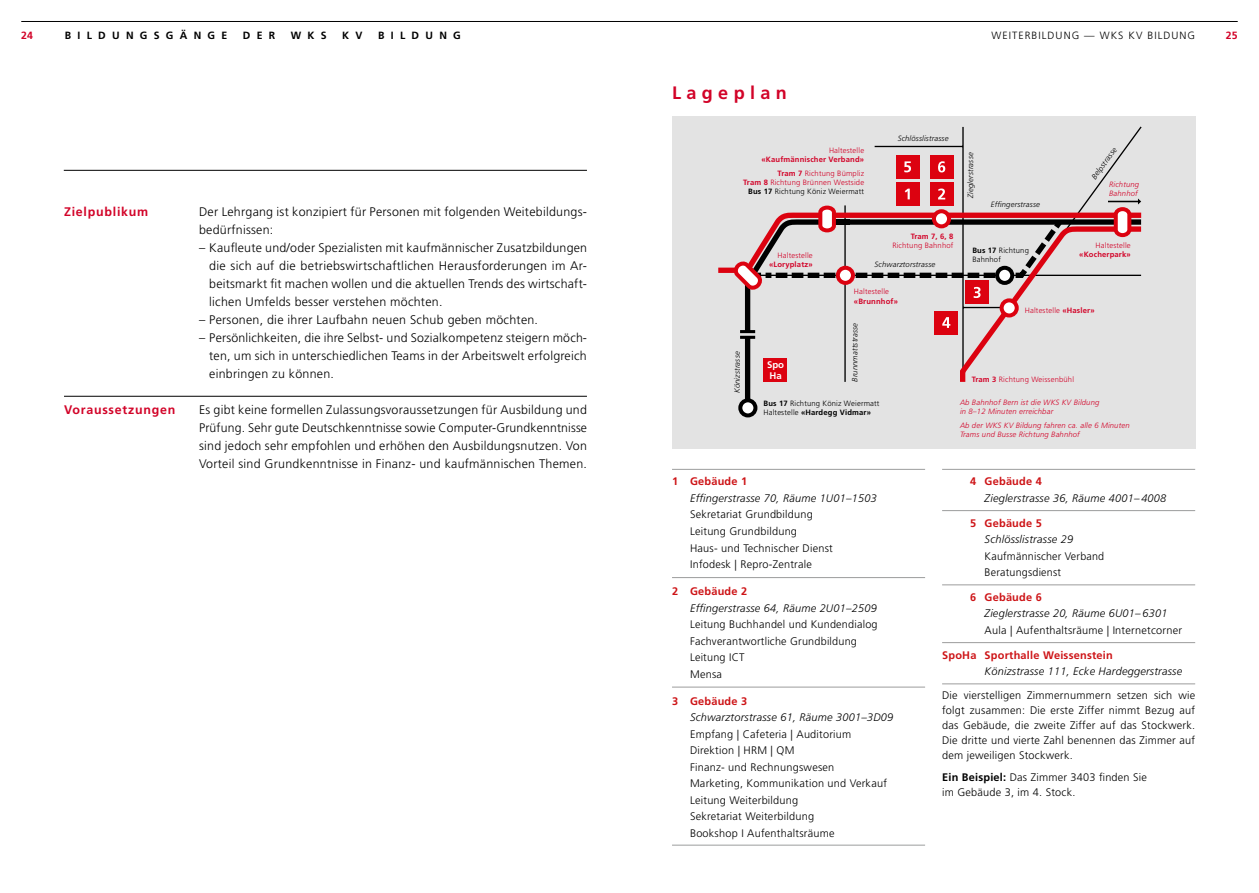
<style>
.page{position:relative;width:1259px;height:893px;background:#fff}
.page>*{position:absolute;margin:0;border:0;box-sizing:border-box;transform-origin:0 0}
.t1{font:700 18px "Frutiger LT Std";letter-spacing:.3em;color:#d20328}
.t2{font:300 12.45px/18px "Frutiger LT Std";letter-spacing:.02em;color:#000;text-align:justify}
.t3{font:700 12.45px "Frutiger LT Std";letter-spacing:.06em;color:#d20328}
.t4{font:300 10.95px/16.5px "Frutiger LT Std";letter-spacing:.02em;color:#000}
.t5{font:italic 300 10.95px "Frutiger LT Std";letter-spacing:.02em;color:#000}
.t6{font:700 10.95px "Frutiger LT Std";letter-spacing:.02em;color:#cd1316}
.t7{font:700 10.5px "Frutiger LT Std";letter-spacing:.6em;color:#000}
.t8{font:300 10.5px "Frutiger LT Std";letter-spacing:.1em;color:#000}
.t9{font:700 10.5px "Frutiger LT Std";color:#d20328}
.t10{font:700 9.6px/11.1px "Frutiger LT Std";color:#fff}
.t11{font:300 7.65px/9.1px "Frutiger LT Std";letter-spacing:.02em;color:#d20328;text-align:right}
.t12{font:italic 300 7.65px/9.1px "Frutiger LT Std";letter-spacing:.02em;color:#d20328}
.t13{font:italic 300 7.65px "Frutiger LT Std";letter-spacing:.02em;color:#000}
.t14{font:700 7.65px/13.8px "Frutiger LT Std";letter-spacing:.02em;color:#d20328;text-align:right}
.t15{font:300 7.65px/9.1px "Frutiger LT Std";letter-spacing:.02em;color:#000}
.s1{font-weight:300}
.s2{font-weight:700}
.s3{font-weight:700;color:#000}
.s4{color:#000}
</style>
<div class="page">
<hr style="left:21px;top:21px;width:1216px;height:1px;background:#000">
<hr style="left:64px;top:396px;width:523px;height:1px;background:#000">
<hr style="left:64px;top:170px;width:523px;height:1px;background:#000">
<div style="left:672px;top:116px;width:523px;height:333px;background:#e3e3e3"></div>
<hr style="left:672px;top:469px;width:253px;height:1px;background:#9c9d9d">
<hr style="left:672px;top:577px;width:253px;height:1px;background:#9c9d9d">
<hr style="left:672px;top:687px;width:253px;height:1px;background:#9c9d9d">
<hr style="left:672px;top:845px;width:253px;height:1px;background:#9c9d9d">
<hr style="left:942px;top:469px;width:253px;height:1px;background:#9c9d9d">
<hr style="left:942px;top:510px;width:253px;height:1px;background:#9c9d9d">
<hr style="left:942px;top:584px;width:253px;height:1px;background:#9c9d9d">
<hr style="left:942px;top:642px;width:253px;height:1px;background:#9c9d9d">
<hr style="left:942px;top:683px;width:253px;height:1px;background:#9c9d9d">
<svg style="left:874px;top:126px;width:268px;height:63px"></svg>
<hr style="left:874px;top:146px;width:89px;height:1px;background:#000">
<hr style="left:962px;top:127px;width:1px;height:249px;background:#000">
<div style="left:718px;top:268px;width:29px;height:5px;background:#dc0210"></div>
<div style="left:745px;top:337px;width:5px;height:73px;background:#000"></div>
<div style="left:740px;top:400px;width:15px;height:15px;background:#fff;border-radius:50%"></div>
<div style="left:738px;top:398px;width:19px;height:19px;border:4px solid #000;border-radius:50%"></div>
<div style="left:929px;top:155px;width:24px;height:24px;background:#dc0210"></div>
<svg style="left:938px;top:161px;width:7px;height:11px"></svg>
<div style="left:895px;top:155px;width:24px;height:24px;background:#dc0210"></div>
<svg style="left:904px;top:161px;width:7px;height:11px"></svg>
<div style="left:929px;top:182px;width:24px;height:24px;background:#dc0210"></div>
<div style="left:895px;top:182px;width:24px;height:24px;background:#dc0210"></div>
<svg style="left:729px;top:189px;width:413px;height:198px"></svg>
<div style="left:763px;top:358px;width:24px;height:24px;background:#dc0210"></div>
<div style="left:997px;top:268px;width:15px;height:15px;background:#fff;border-radius:50%"></div>
<div style="left:995px;top:266px;width:19px;height:19px;border:4px solid #000;border-radius:50%"></div>
<div style="left:934px;top:211px;width:15px;height:15px;background:#fff;border-radius:50%"></div>
<div style="left:932px;top:209px;width:19px;height:19px;border:4px solid #dc0210;border-radius:50%"></div>
<p class="t9" style="left:21px;top:30px;width:13px">24</p>
<p class="t7" style="left:65px;top:30px;width:164px">BILDUNGSGÄNGE</p>
<p class="t7" style="left:243px;top:30px;width:34px">DER</p>
<p class="t7" style="left:291px;top:30px;width:37px">WKS</p>
<p class="t7" style="left:342px;top:30px;width:22px">K V</p>
<p class="t7" style="left:378px;top:30px;width:84px">BILDUNG</p>
<p class="t8" style="left:991px;top:30px;width:205px">WEITERBILDUNG — WKS KV BILDUNG</p>
<p class="t9" style="left:1225px;top:30px;width:13px">25</p>
<p class="t3" style="left:64px;top:204px;width:86px">Zielpublikum</p>
<p class="t2" style="left:199px;top:203px;width:389px">Der Lehrgang ist konzipiert für Personen mit folgenden Weitebildungs&shy;bedürfnissen:</p>
<p class="t2" style="left:209px;top:239px;width:379px;text-indent:-10px">– Kaufleute und/oder Spezialisten mit kaufmännischer Zusatzbildungen die sich auf die betriebswirtschaftlichen Herausforderungen im Ar&shy;beitsmarkt fit machen wollen und die aktuellen Trends des wirtschaft&shy;lichen Umfelds besser verstehen möchten.</p>
<p class="t2" style="left:199px;top:311px;width:340px">– Personen, die ihrer Laufbahn neuen Schub geben möchten.</p>
<p class="t2" style="left:209px;top:329px;width:379px;text-indent:-10px">– Persönlichkeiten, die ihre Selbst- und Sozialkompetenz steigern möch&shy;ten, um sich in unterschiedlichen Teams in der Arbeitswelt erfolgreich einbringen zu können.</p>
<p class="t3" style="left:64px;top:402px;width:113px">Voraussetzungen</p>
<p class="t2" style="left:199px;top:401px;width:389px">Es gibt keine formellen Zulassungsvoraussetzungen für Ausbildung und Prüfung. Sehr gute Deutschkenntnisse sowie Computer-Grundkenntnisse sind jedoch sehr empfohlen und erhöhen den Ausbildungsnutzen. Von Vorteil sind Grundkenntnisse in Finanz- und kaufmännischen Themen.</p>
<h1 class="t1" style="left:672px;top:82px;width:116px">Lageplan</h1>
<p class="t11" style="left:829px;top:146px;width:37px">Haltestelle</p>
<p class="t14" style="left:761px;top:152px;width:104px">«Kaufmännischer Verband»<br>Tram 7 <span class="s1">Richtung Bümpliz</span></p>
<p class="t11" style="left:743px;top:178px;width:122px"><span class="s2">Tram 8</span> Richtung Brünnen Westside<br><span class="s3">Bus 17</span> <span class="s4">Richtung Köniz Weiermatt</span></p>
<p class="t13" style="left:897px;top:134px;width:52px">Schlösslistrasse</p>
<p class="t11" style="left:777px;top:251px;width:37px">Haltestelle</p>
<p class="t14" style="left:769px;top:257px;width:45px">«Loryplatz»</p>
<p class="t14" style="left:910px;top:229px;width:44px">Tram 7, 6, 8</p>
<p class="t11" style="left:892px;top:241px;width:63px">Richtung Bahnhof</p>
<p class="t13" style="left:874px;top:260px;width:62px">Schwarztorstrasse</p>
<p class="t13" style="left:733px;top:393px;width:43px;rotate:-90deg">Könizstrasse</p>
<p class="t10" style="left:767px;top:359px;width:19px">Spo<br>Ha</p>
<p class="t11" style="left:854px;top:287px;width:37px">Haltestelle</p>
<p class="t14" style="left:854px;top:295px;width:45px">«Brunnhof»</p>
<p class="t13" style="left:850px;top:382px;width:60px;rotate:-90deg">Brunnmattstrasse</p>
<p class="t13" style="left:966px;top:198px;width:47px;rotate:-90deg">Zieglerstrasse</p>
<p class="t13" style="left:990px;top:200px;width:51px">Effingerstrasse</p>
<p class="t15" style="left:972px;top:246px;width:58px"><span class="s2">Bus 17</span> Richtung<br>Bahnhof</p>
<p class="t13" style="left:1089px;top:176px;width:39px;rotate:-54deg">Belpstrasse</p>
<p class="t12" style="left:1109px;top:180px;width:32px">Richtung<br>Bahnhof</p>
<p class="t11" style="left:1095px;top:241px;width:37px">Haltestelle</p>
<p class="t14" style="left:1079px;top:247px;width:53px">«Kocherpark»</p>
<p class="t11" style="left:1025px;top:306px;width:71px">Haltestelle <span class="s2">«Hasler»</span></p>
<p class="t11" style="left:971px;top:375px;width:104px"><span class="s2">Tram 3</span> Richtung Weissenbühl</p>
<p class="t15" style="left:763px;top:399px;width:117px"><span class="s2">Bus 17</span> Richtung Köniz Weiermatt<br>Haltestelle <span class="s2">«Hardegg Vidmar»</span></p>
<p class="t6" style="left:672px;top:475px;width:77px">1 Gebäude 1</p>
<p class="t5" style="left:690px;top:492px;width:188px">Effingerstrasse 70, Räume 1U01–1503</p>
<p class="t4" style="left:690px;top:507px;width:144px">Sekretariat Grundbildung<br>Leitung Grundbildung<br>Haus- und Technischer Dienst<br>Infodesk | Repro-Zentrale</p>
<p class="t6" style="left:672px;top:585px;width:77px">2 Gebäude 2</p>
<p class="t5" style="left:690px;top:601px;width:188px">Effingerstrasse 64, Räume 2U01–2509</p>
<p class="t4" style="left:690px;top:616px;width:189px">Leitung Buchhandel und Kundendialog<br>Fachverantwortliche Grundbildung<br>Leitung ICT<br>Mensa</p>
<p class="t6" style="left:672px;top:694px;width:77px">3 Gebäude 3</p>
<p class="t5" style="left:690px;top:711px;width:205px">Schwarztorstrasse 61, Räume 3001–3D09</p>
<p class="t4" style="left:690px;top:726px;width:198px">Empfang | Cafeteria | Auditorium<br>Direktion | HRM | QM<br>Finanz- und Rechnungswesen<br>Marketing, Kommunikation und Verkauf<br>Leitung Weiterbildung<br>Sekretariat Weiterbildung<br>Bookshop I Aufenthaltsräume</p>
<p class="t12" style="left:960px;top:398px;width:141px">Ab Bahnhof Bern ist die WKS KV Bildung in 8–12 Minuten erreichbar</p>
<p class="t12" style="left:960px;top:421px;width:171px">Ab der WKS KV Bildung fahren ca. alle 6 Minuten<br>Trams und Busse Richtung Bahnhof</p>
<p class="t6" style="left:970px;top:475px;width:73px">4 Gebäude 4</p>
<p class="t5" style="left:984px;top:492px;width:183px">Zieglerstrasse 36, Räume 4001– 4008</p>
<p class="t6" style="left:970px;top:516px;width:73px">5 Gebäude 5</p>
<p class="t5" style="left:984px;top:533px;width:90px">Schlösslistrasse 29</p>
<p class="t4" style="left:984px;top:548px;width:121px">Kaufmännischer Verband<br>Beratungsdienst</p>
<p class="t6" style="left:970px;top:591px;width:73px">6 Gebäude 6</p>
<p class="t5" style="left:984px;top:607px;width:184px">Zieglerstrasse 20, Räume 6U01– 6301</p>
<p class="t4" style="left:984px;top:622px;width:199px">Aula | Aufenthaltsräume | Internetcorner</p>
<p class="t6" style="left:942px;top:648px;width:172px">SpoHa Sporthalle Weissenstein</p>
<p class="t5" style="left:984px;top:665px;width:199px">Könizstrasse 111, Ecke Hardeggerstrasse</p>
<p class="t4" style="left:942px;top:687px;width:254px;line-height:15px;text-align:justify">Die vierstelligen Zimmernummern setzen sich wie folgt zusammen: Die erste Ziffer nimmt Bezug auf das Gebäude, die zweite Ziffer auf das Stockwerk.<br>Die dritte und vierte Zahl benennen das Zimmer auf dem jeweiligen Stockwerk.</p>
<p class="t4" style="left:942px;top:770px;width:206px;line-height:15px"><span class="s2">Ein Beispiel:</span> Das Zimmer 3403 finden Sie im Gebäude 3, im 4. Stock.</p>
</div>
